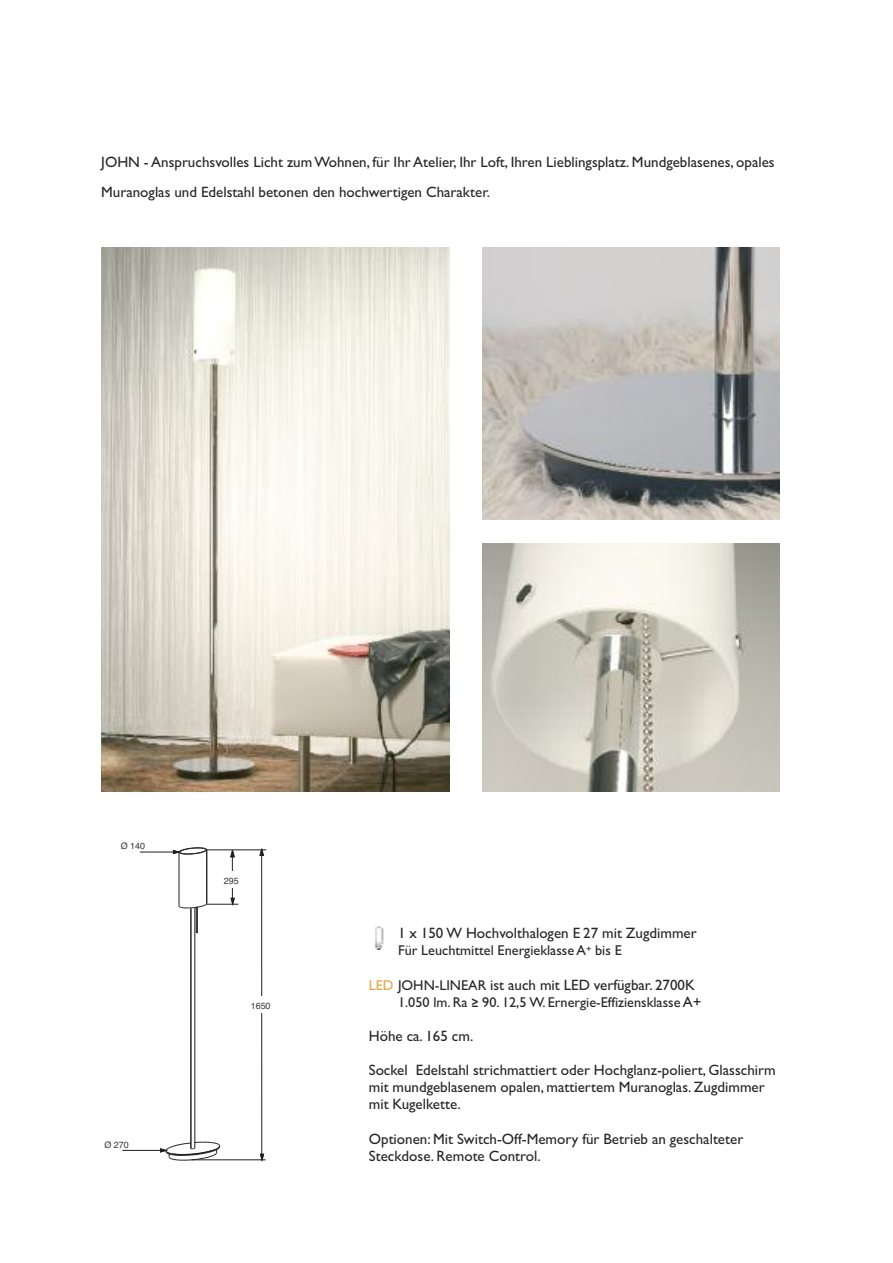
<style>
.page{position:relative;width:893px;height:1263px;background:#fff}
.page>*{position:absolute;margin:0;border:0;box-sizing:border-box;transform-origin:0 0}
.t1{font:15px/17.1px "Gill Sans";color:#272627}
.t2{font:14.25px "Gill Sans";color:#272627}
.t3{font:9px "Helvetica";color:#363539}
.s1{font-size:14.25px;color:#e6a446}
.s2{font-size:14.25px}
.s3{font-family:"Calibri";font-weight:700}
.s4{font-size:15px}
</style>
<div class="page">
<img style="left:375px;top:926px;width:9px;height:23px">
<hr style="left:194px;top:908px;width:1px;height:240px;background:#231f20">
<hr style="left:191px;top:908px;width:1px;height:240px;background:#231f20">
<hr style="left:206px;top:850px;width:1px;height:54px;background:#231f20">
<hr style="left:179px;top:852px;width:1px;height:54px;background:#231f20">
<svg style="left:160px;top:1142px;width:61px;height:19px"></svg>
<hr style="left:122px;top:1150px;width:38px;height:1px;background:#231f20">
<svg style="left:173px;top:847px;width:35px;height:8px"></svg>
<hr style="left:140px;top:852px;width:33px;height:1px;background:#231f20">
<hr style="left:207px;top:849px;width:31px;height:1px;background:#231f20">
<hr style="left:206px;top:904px;width:32px;height:1px;background:#231f20">
<hr style="left:191px;top:1159px;width:75px;height:1px;background:#231f20">
<svg style="left:260px;top:1153px;width:4px;height:7px"></svg>
<hr style="left:261px;top:852px;width:1px;height:304px;background:#231f20">
<div style="left:251px;top:997px;width:35px;height:16px;background:#fff"></div>
<svg style="left:178px;top:903px;width:29px;height:6px"></svg>
<div style="left:196px;top:907px;width:2px;height:26px;border:1px solid #231f20"></div>
<hr style="left:232px;top:854px;width:1px;height:44px;background:#231f20">
<svg style="left:230px;top:898px;width:5px;height:7px"></svg>
<svg style="left:230px;top:849px;width:36px;height:8px"></svg>
<div style="left:224px;top:872px;width:27px;height:16px;background:#fff"></div>
<img style="left:101px;top:248px;width:348px;height:544px">
<img style="left:482px;top:248px;width:298px;height:271px">
<img style="left:482px;top:543px;width:298px;height:249px">
<p class="t1" style="left:101px;top:147px;width:675px;line-height:30px">JOHN - Anspruchsvolles Licht zumWohnen, für Ihr Atelier, Ihr Loft, Ihren Lieblingsplatz. Mundgeblasenes, opales<br>Muranoglas und Edelstahl betonen den hochwertigen Charakter.</p>
<p class="t3" style="left:121px;top:840px;width:26px">Ø 140</p>
<p class="t3" style="left:104px;top:1140px;width:26px">Ø 270</p>
<p class="t3" style="left:224px;top:875px;width:16px">295</p>
<p class="t3" style="left:251px;top:1000px;width:21px">1650</p>
<p class="t1" style="left:398px;top:924px;width:300px">1 x 150 W Hochvolthalogen E 27 mit Zugdimmer</p>
<p class="t2" style="left:398px;top:942px;width:225px">Für Leuchtmittel Energieklasse A<sup>+</sup> bis E</p>
<p class="t1" style="left:369px;top:976px;width:328px"><span class="s1">LED</span> <span class="s2">JOHN-LINEAR</span> ist auch mit LED verfügbar. 2700K</p>
<p class="t2" style="left:398px;top:993px;width:305px">1.050 lm. Ra <span class="s3">≥</span> 90. 12,5 W. Ernergie-Effiziensklasse <span class="s4">A+</span></p>
<p class="t1" style="left:369px;top:1027px;width:106px">Höhe ca. 165 cm.</p>
<p class="t1" style="left:369px;top:1061px;width:408px">Sockel Edelstahl strichmattiert oder Hochglanz-poliert, Glasschirm mit mundgeblasenem opalen, mattiertem Muranoglas. Zugdimmer mit Kugelkette.</p>
<p class="t1" style="left:369px;top:1130px;width:376px">Optionen: Mit Switch-Off-Memory für Betrieb an geschalteter<br>Steckdose. Remote Control.</p>
</div>
